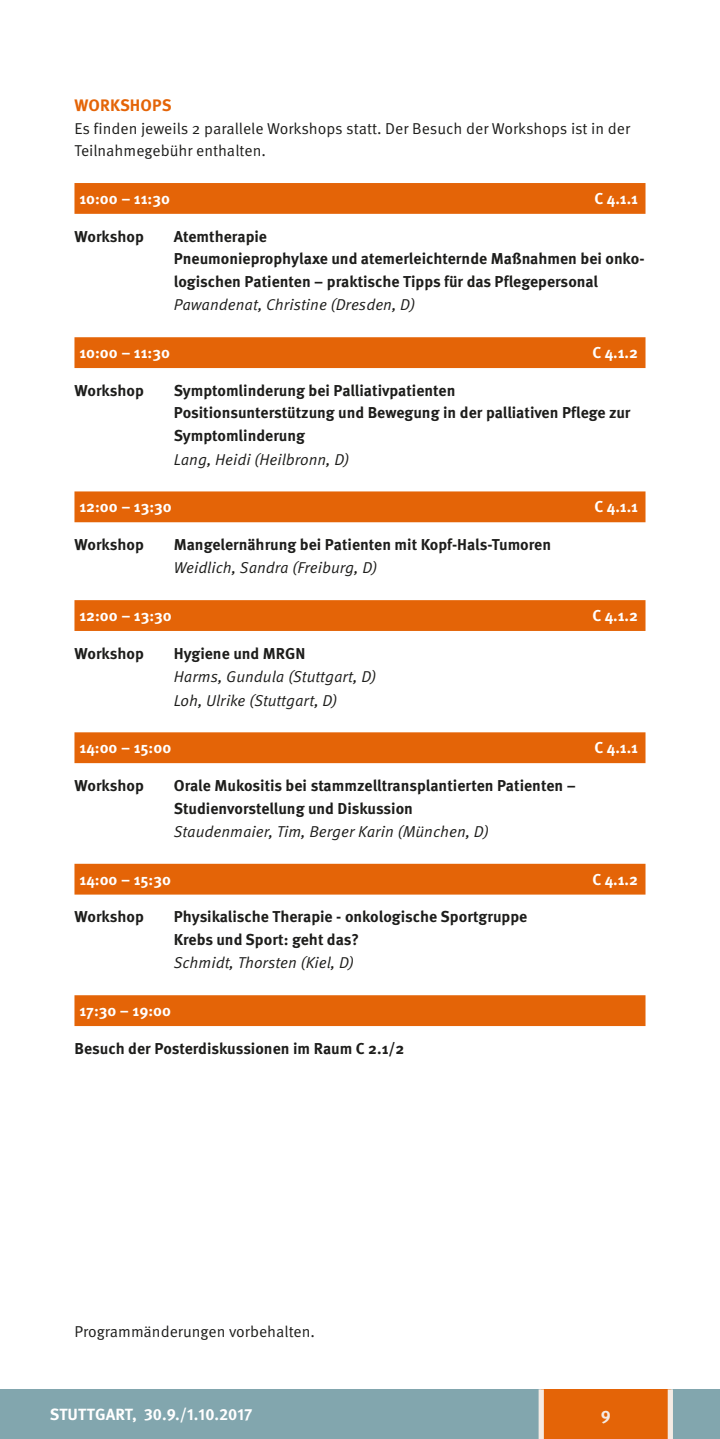
<style>
.page{position:relative;width:720px;height:1439px;background:#fff}
.page>*{position:absolute;margin:0;border:0;box-sizing:border-box;transform-origin:0 0}
.t1{font:700 17.5px "Meta OT";color:#fff}
.t2{font:700 17.5px "Meta OT";color:#f5ebe4}
.t3{font:700 16.62px "Meta OT";color:#e46407}
.t4{font:700 16.1px "Meta OT";letter-spacing:.005em;color:#fff}
.t5{font:700 15.75px/22.8px "Meta OT";color:#1d1d1b}
.t6{font:15.75px/23.4px "Meta OT Norm Ita";color:#1d1d1b}
.t7{font:15.75px/22.8px "Meta OT Norm";color:#1d1d1b}
.t8{font:700 15.75px "Meta OT";color:#fff}
</style>
<div class="page">
<div style="left:0;top:1389px;width:719px;height:50px;background:#82a6ae"></div>
<div style="left:541px;top:1389px;width:129px;height:50px;background:#e46407"></div>
<div style="left:538px;top:1389px;width:5px;height:50px;background:#f5ebe4"></div>
<div style="left:667px;top:1389px;width:5px;height:50px;background:#f5ebe4"></div>
<div style="left:74px;top:183px;width:571px;height:31px;background:#e46407"></div>
<div style="left:74px;top:337px;width:571px;height:31px;background:#e46407"></div>
<div style="left:74px;top:491px;width:571px;height:31px;background:#e46407"></div>
<div style="left:74px;top:600px;width:571px;height:31px;background:#e46407"></div>
<div style="left:74px;top:732px;width:571px;height:31px;background:#e46407"></div>
<div style="left:74px;top:864px;width:571px;height:30px;background:#e46407"></div>
<div style="left:74px;top:995px;width:571px;height:31px;background:#e46407"></div>
<p class="t3" style="left:74px;top:94px;width:99px">WORKSHOPS</p>
<p class="t7" style="left:74px;top:117px;width:557px">Es finden jeweils 2 parallele Workshops statt. Der Besuch der Workshops ist in der<br>Teilnahmegebühr enthalten.</p>
<p class="t8" style="left:79px;top:188px;width:92px">10:00 – 11:30</p>
<p class="t8" style="left:594px;top:188px;width:45px">C 4.1.1</p>
<p class="t5" style="left:74px;top:225px;width:71px">Workshop</p>
<p class="t5" style="left:174px;top:225px;width:472px">Atemtherapie<br>Pneumonieprophylaxe und atemerleichternde Maßnahmen bei onko&shy;logischen Patienten – praktische Tipps für das Pflegepersonal</p>
<p class="t6" style="left:174px;top:293px;width:243px">Pawandenat, Christine (Dresden, D)</p>
<p class="t8" style="left:79px;top:343px;width:92px">10:00 – 11:30</p>
<p class="t8" style="left:592px;top:343px;width:47px">C 4.1.2</p>
<p class="t5" style="left:74px;top:379px;width:71px">Workshop</p>
<p class="t5" style="left:174px;top:379px;width:458px">Symptomlinderung bei Palliativpatienten<br>Positionsunterstützung und Bewegung in der palliativen Pflege zur<br>Symptomlinderung</p>
<p class="t6" style="left:174px;top:448px;width:177px">Lang, Heidi (Heilbronn, D)</p>
<p class="t8" style="left:79px;top:497px;width:94px">12:00 – 13:30</p>
<p class="t8" style="left:594px;top:497px;width:45px">C 4.1.1</p>
<p class="t5" style="left:74px;top:533px;width:71px">Workshop</p>
<p class="t5" style="left:174px;top:533px;width:378px">Mangelernährung bei Patienten mit Kopf-Hals-Tumoren</p>
<p class="t6" style="left:174px;top:556px;width:205px">Weidlich, Sandra (Freiburg, D)</p>
<p class="t8" style="left:79px;top:605px;width:94px">12:00 – 13:30</p>
<p class="t8" style="left:592px;top:605px;width:47px">C 4.1.2</p>
<p class="t5" style="left:74px;top:642px;width:71px">Workshop</p>
<p class="t5" style="left:174px;top:642px;width:133px">Hygiene und MRGN</p>
<p class="t6" style="left:174px;top:665px;width:204px">Harms, Gundula (Stuttgart, D)<br>Loh, Ulrike (Stuttgart, D)</p>
<p class="t8" style="left:79px;top:737px;width:93px">14:00 – 15:00</p>
<p class="t8" style="left:594px;top:737px;width:45px">C 4.1.1</p>
<p class="t5" style="left:74px;top:774px;width:71px">Workshop</p>
<p class="t5" style="left:174px;top:774px;width:403px">Orale Mukositis bei stammzelltransplantierten Patienten –<br>Studienvorstellung und Diskussion</p>
<p class="t6" style="left:174px;top:820px;width:316px">Staudenmaier, Tim, Berger Karin (München, D)</p>
<p class="t8" style="left:79px;top:869px;width:93px">14:00 – 15:30</p>
<p class="t8" style="left:592px;top:869px;width:47px">C 4.1.2</p>
<p class="t5" style="left:74px;top:905px;width:71px">Workshop</p>
<p class="t5" style="left:174px;top:905px;width:355px">Physikalische Therapie - onkologische Sportgruppe<br>Krebs und Sport: geht das?</p>
<p class="t6" style="left:174px;top:951px;width:182px">Schmidt, Thorsten (Kiel, D)</p>
<p class="t8" style="left:79px;top:1000px;width:93px">17:30 – 19:00</p>
<p class="t5" style="left:74px;top:1037px;width:331px">Besuch der Posterdiskussionen im Raum C 2.1/2</p>
<p class="t7" style="left:74px;top:1320px;width:242px">Programmänderungen vorbehalten.</p>
<p class="t1" style="left:50px;top:1403px;width:308px">www.haematologie-onkologie-2017.com</p>
<p class="t4" style="left:50px;top:1404px;width:204px">STUTTGART, 30.9./1.10.2017</p>
<p class="t2" style="left:600px;top:1403px;width:11px">9</p>
</div>
